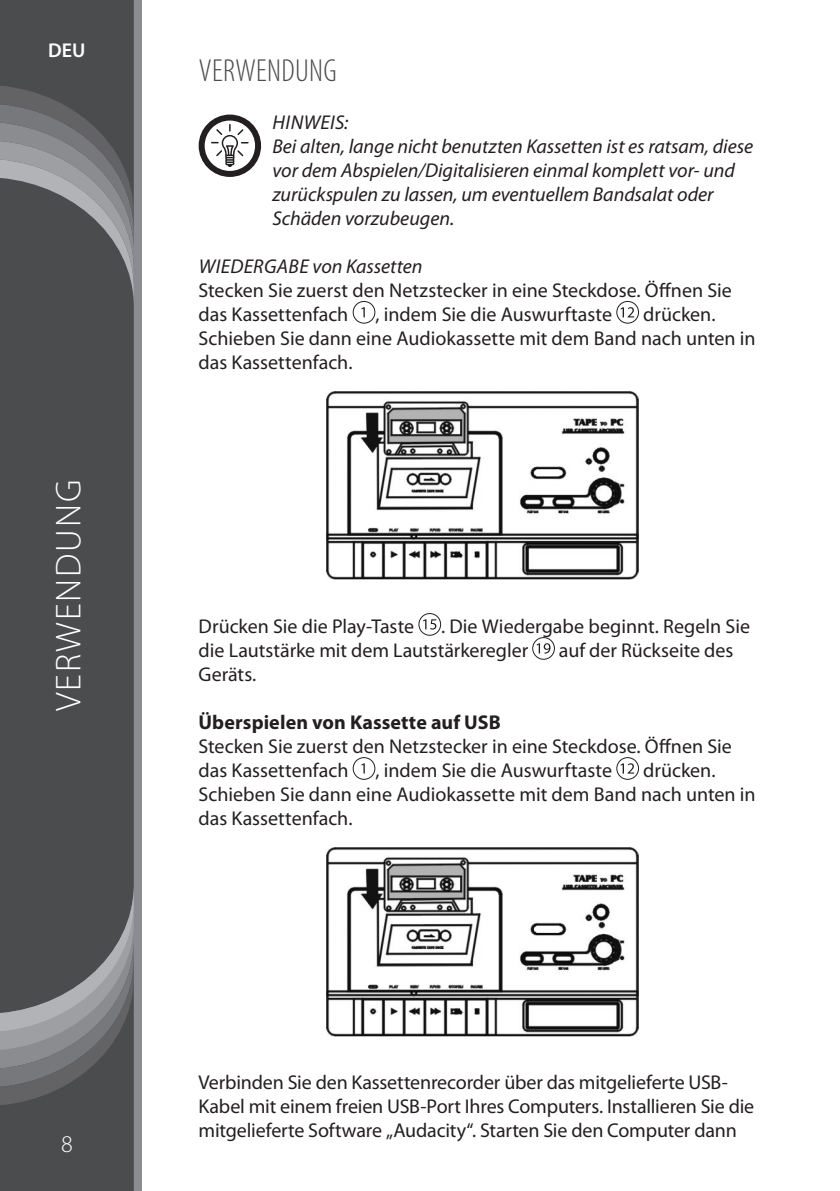
<style>
.page{position:relative;width:840px;height:1191px;background:#fff}
.page>*{position:absolute;margin:0;border:0;box-sizing:border-box;transform-origin:0 0}
.t1{font:300 36px "Myriad Pro";color:#fff}
.t2{font:300 condensed 32px "Myriad Pro";letter-spacing:.01em;color:#4b4c4d}
.t3{font:300 24px "Myriad Pro";color:#fff}
.t4{font:20px/24px "Myriad Pro";letter-spacing:-.005em;color:#231f20}
.t5{font:italic 20px/24px "Myriad Pro";color:#231f20}
.t6{font:700 20px "Myriad Pro";letter-spacing:.005em;color:#231f20}
.t7{font:600 20px "Myriad Pro";color:#fff}
</style>
<div class="page">
<div style="left:0;top:0;width:142px;height:1191px;background:#8a8c8f"></div>
<div style="left:0;top:307px;width:134px;height:577px;background:#4b4c4d"></div>
<svg style="left:0;top:0;width:134px;height:307px;background:#5d5e60"></svg>
<svg style="left:0;top:884px;width:134px;height:307px;background:#5d5e60"></svg>
<svg style="left:198px;top:115px;width:63px;height:62px"></svg>
<div style="left:352px;top:301px;width:23px;height:23px;border:1px solid #231f20;border-radius:50%"></div>
<svg style="left:361px;top:307px;width:3px;height:10px"></svg>
<svg style="left:616px;top:301px;width:22px;height:22px"></svg>
<div style="left:616px;top:301px;width:22px;height:23px;border:1px solid #231f20;border-radius:50%"></div>
<svg style="left:620px;top:307px;width:13px;height:10px"></svg>
<img style="left:326px;top:391px;width:313px;height:189px">
<svg style="left:418px;top:613px;width:22px;height:22px"></svg>
<div style="left:418px;top:613px;width:23px;height:23px;border:1px solid #231f20;border-radius:50%"></div>
<svg style="left:423px;top:619px;width:13px;height:10px"></svg>
<svg style="left:532px;top:637px;width:22px;height:22px"></svg>
<div style="left:532px;top:637px;width:22px;height:23px;border:1px solid #231f20;border-radius:50%"></div>
<svg style="left:536px;top:643px;width:14px;height:10px"></svg>
<div style="left:352px;top:757px;width:23px;height:23px;border:1px solid #231f20;border-radius:50%"></div>
<svg style="left:361px;top:763px;width:3px;height:10px"></svg>
<svg style="left:616px;top:757px;width:22px;height:22px"></svg>
<div style="left:616px;top:757px;width:22px;height:23px;border:1px solid #231f20;border-radius:50%"></div>
<svg style="left:620px;top:763px;width:13px;height:10px"></svg>
<img style="left:326px;top:847px;width:313px;height:190px">
<p class="t7" style="left:48px;top:37px;width:39px">DEU</p>
<h1 class="t1" style="left:49px;top:711px;width:231px;rotate:-90deg">Verwendung</h1>
<p class="t3" style="left:61px;top:1131px;width:13px">8</p>
<h2 class="t2" style="left:199px;top:53px;width:139px">VERWENDUNG</h2>
<p class="t5" style="left:272px;top:110px;width:482px">HINWEIS:<br>Bei alten, lange nicht benutzten Kassetten ist es ratsam, diese vor dem Abspielen/Digitalisieren einmal komplett vor- und zurückspulen zu lassen, um eventuellem Bandsalat oder Schäden vorzubeugen.</p>
<p class="t5" style="left:199px;top:254px;width:225px">WIEDERGABE von Kassetten</p>
<p class="t4" style="left:198px;top:278px;width:534px">Stecken Sie zuerst den Netzstecker in eine Steckdose. Öffnen Sie das Kassettenfach</p>
<p class="t4" style="left:375px;top:302px;width:238px">, indem Sie die Auswurftaste</p>
<p class="t4" style="left:198px;top:302px;width:558px;text-indent:444px">drücken.<br>Schieben Sie dann eine Audiokassette mit dem Band nach unten in das Kassettenfach.</p>
<p class="t4" style="left:198px;top:614px;width:552px;text-indent:242px">. Die Wiedergabe beginnt. Regeln Sie die Lautstärke mit dem Lautstärkeregler</p>
<p class="t4" style="left:198px;top:614px;width:217px">Drücken Sie die Play-Taste</p>
<p class="t4" style="left:558px;top:638px;width:176px">auf der Rückseite des</p>
<p class="t4" style="left:198px;top:662px;width:59px">Geräts.</p>
<p class="t6" style="left:198px;top:709px;width:303px">Überspielen von Kassette auf USB</p>
<p class="t4" style="left:198px;top:734px;width:534px">Stecken Sie zuerst den Netzstecker in eine Steckdose. Öffnen Sie das Kassettenfach</p>
<p class="t4" style="left:375px;top:758px;width:238px">, indem Sie die Auswurftaste</p>
<p class="t4" style="left:198px;top:758px;width:558px;text-indent:444px">drücken.<br>Schieben Sie dann eine Audiokassette mit dem Band nach unten in das Kassettenfach.</p>
<p class="t4" style="left:198px;top:1070px;width:556px">Verbinden Sie den Kassettenrecorder über das mitgelieferte USB-<br>Kabel mit einem freien USB-Port Ihres Computers. Installieren Sie die mitgelieferte Software „Audacity“. Starten Sie den Computer dann</p>
</div>
